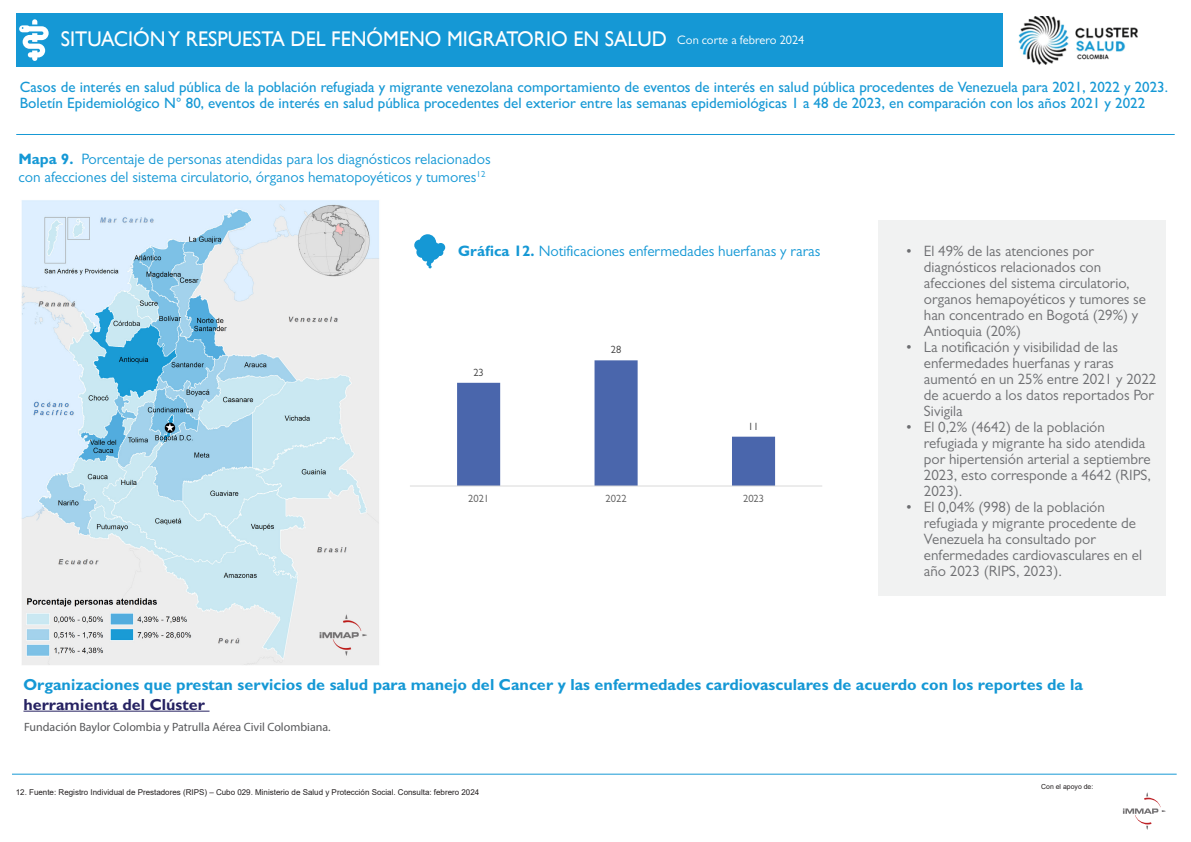
<style>
.page{position:relative;width:1191px;height:842px;background:#fff}
.page>*{position:absolute;margin:0;border:0;box-sizing:border-box;transform-origin:0 0}
.t1{font:21.2px "Gill Sans";color:#fff;scale:.95 1}
.t2{font:700 16.1px "Gill Sans";color:#1598d5}
.t3{font:700 16.1px "Gill Sans";color:#262262}
.t4{font:15.1px/18.2px "Gill Sans";color:#1598d5}
.t5{font:15px/16px "Gill Sans";color:#6d6e71}
.t6{font:500 15px/16px "Gill Sans";color:#1598d5}
.t7{font:12px "Myriad Pro";color:#58595b}
.t8{font:10.6px "Gill Sans";color:#595959}
.t9{font:10.6px "Gill Sans";color:#404040}
.t10{font:8px "Arial";color:#231f20}
.t11{font:6.9px "Arial";color:#231f20}
.s1{font-size:12.3px}
.s2{font-weight:700}
</style>
<div class="page">
<img style="left:21px;top:200px;width:358px;height:465px">
<svg style="left:414px;top:234px;width:31px;height:34px"></svg>
<hr style="left:12px;top:774px;width:1164px;height:1px;background:#1799d5">
<svg style="left:1122px;top:792px;width:44px;height:38px"></svg>
<div style="left:878px;top:221px;width:288px;height:375px;background:#f1f2f2"></div>
<hr style="left:23px;top:711px;width:186px;height:1px;background:#262262">
<svg style="left:457px;top:360px;width:318px;height:126px"></svg>
<hr style="left:410px;top:486px;width:412px;height:1px;background:#d9d9d9">
<hr style="left:16px;top:134px;width:1158px;height:1px;background:#1799d5">
<div style="left:16px;top:13px;width:986px;height:54px;background:#1598d5"></div>
<svg style="left:19px;top:19px;width:30px;height:42px"></svg>
<img style="left:1018px;top:16px;width:120px;height:48px">
<h1 class="t1" style="left:61px;top:27px;width:784px">SITUACIÓN Y RESPUESTA DEL FENÓMENO MIGRATORIO EN SALUD <span class="s1">Con corte a febrero 2024</span></h1>
<p class="t6" style="left:20px;top:79px;width:1149px">Casos de interés en salud pública de la población refugiada y migrante venezolana comportamiento de eventos de interés en salud pública procedentes de Venezuela para 2021, 2022 y 2023.<br>Boletín Epidemiológico N° 80, eventos de interés en salud pública procedentes del exterior entre las semanas epidemiológicas 1 a 48 de 2023, en comparación con los años 2021 y 2022</p>
<p class="t4" style="left:19px;top:149px;width:474px"><span class="s2">Mapa 9.</span> Porcentaje de personas atendidas para los diagnósticos relacionados con afecciones del sistema circulatorio, órganos hematopoyéticos y tumores<sup>12</sup></p>
<p class="t4" style="left:458px;top:242px;width:364px"><span class="s2">Gráfica 12.</span> Notificaciones enfermedades huerfanas y raras</p>
<p class="t9" style="left:473px;top:366px;width:12px">23</p>
<p class="t9" style="left:611px;top:344px;width:12px">28</p>
<p class="t9" style="left:748px;top:420px;width:12px">11</p>
<p class="t8" style="left:468px;top:493px;width:23px">2021</p>
<p class="t8" style="left:605px;top:493px;width:23px">2022</p>
<p class="t8" style="left:743px;top:493px;width:23px">2023</p>
<p class="t5" style="left:924px;top:243px;width:224px;text-indent:-18px">• El 49% de las atenciones por diagnósticos relacionados con afecciones del sistema circulatorio, organos hemapoyéticos y tumores se han concentrado en Bogotá (29%) y<br>Antioquia (20%)</p>
<p class="t5" style="left:924px;top:339px;width:234px;text-indent:-18px">• La notificación y visibilidad de las enfermedades huerfanas y raras aumentó en un 25% entre 2021 y 2022 de acuerdo a los datos reportados Por<br>Sivigila</p>
<p class="t5" style="left:924px;top:419px;width:229px;text-indent:-18px">• El 0,2% (4642) de la población refugiada y migrante ha sido atendida por hipertensión arterial a septiembre<br>2023, esto corresponde a 4642 (RIPS,<br>2023).</p>
<p class="t5" style="left:924px;top:499px;width:219px;text-indent:-18px">• El 0,04% (998) de la población refugiada y migrante procedente de<br>Venezuela ha consultado por enfermedades cardiovasculares en el año 2023 (RIPS, 2023).</p>
<p class="t2" style="left:23px;top:675px;width:1060px">Organizaciones que prestan servicios de salud para manejo del Cancer y las enfermedades cardiovasculares de acuerdo con los reportes de la</p>
<p class="t3" style="left:23px;top:694px;width:183px">herramienta del Clúster</p>
<p class="t7" style="left:24px;top:720px;width:308px">Fundación Baylor Colombia y Patrulla Aérea Civil Colombiana.</p>
<p class="t10" style="left:16px;top:786px;width:465px">12. Fuente: Registro Individual de Prestadores (RIPS) – Cubo 029. Ministerio de Salud y Protección Social. Consulta: febrero 2024</p>
<p class="t11" style="left:1041px;top:782px;width:54px">Con el apoyo de:</p>
</div>
